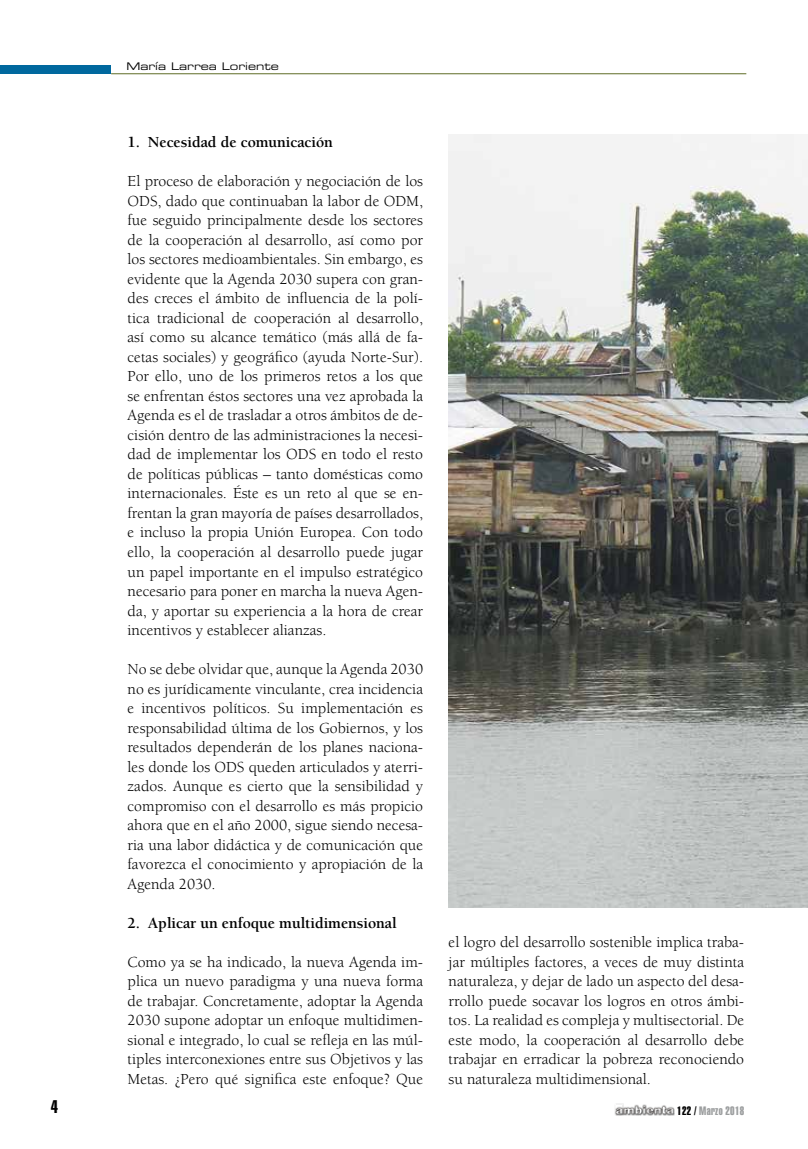
<style>
.page{position:relative;width:808px;height:1149px;background:#fff}
.page>*{position:absolute;margin:0;border:0;box-sizing:border-box;transform-origin:0 0}
.t1{font:18px "Helvetica LT Std Extra Comp";color:#000}
.t2{font:15.75px/19.5px "Berkeley Std";color:#000;text-align:justify}
.t3{font:700 15.75px "Berkeley Std";letter-spacing:-.005em;color:#000}
.t4{font:12px "Helvetica LT Std Extra Comp";letter-spacing:.025em;color:#9c9e9f}
.t5{font:10.5px "Eurostile LT Std Ex 2";color:#000}
.s1{color:#000}
</style>
<div class="page">
<div style="left:0;top:65px;width:111px;height:9px;background:#00689e"></div>
<hr style="left:111px;top:73px;width:635px;height:1px;background:#5f6d27">
<img style="left:614px;top:1103px;width:61px;height:13px">
<img style="left:449px;top:134px;width:359px;height:772px">
<p class="t5" style="left:126px;top:59px;width:154px">María Larrea Loriente</p>
<p class="t3" style="left:128px;top:134px;width:207px">1. Necesidad de comunicación</p>
<p class="t2" style="left:128px;top:172px;width:297px">El proceso de elaboración y negociación de los ODS, dado que continuaban la labor de ODM, fue seguido principalmente desde los sectores de la cooperación al desarrollo, así como por los sectores medioambientales. Sin embargo, es evidente que la Agenda 2030 supera con gran&shy;des creces el ámbito de influencia de la polí&shy;tica tradicional de cooperación al desarrollo, así como su alcance temático (más allá de fa&shy;cetas sociales) y geográfico (ayuda Norte-Sur).<br>Por ello, uno de los primeros retos a los que se enfrentan éstos sectores una vez aprobada la Agenda es el de trasladar a otros ámbitos de de&shy;cisión dentro de las administraciones la necesi&shy;dad de implementar los ODS en todo el resto de políticas públicas – tanto domésticas como internacionales. Éste es un reto al que se en&shy;frentan la gran mayoría de países desarrollados, e incluso la propia Unión Europea. Con todo ello, la cooperación al desarrollo puede jugar un papel importante en el impulso estratégico necesario para poner en marcha la nueva Agen&shy;da, y aportar su experiencia a la hora de crear incentivos y establecer alianzas.</p>
<p class="t2" style="left:128px;top:659px;width:297px">No se debe olvidar que, aunque la Agenda 2030 no es jurídicamente vinculante, crea incidencia e incentivos políticos. Su implementación es responsabilidad última de los Gobiernos, y los resultados dependerán de los planes naciona&shy;les donde los ODS queden articulados y aterri&shy;zados. Aunque es cierto que la sensibilidad y compromiso con el desarrollo es más propicio ahora que en el año 2000, sigue siendo necesa&shy;ria una labor didáctica y de comunicación que favorezca el conocimiento y apropiación de la Agenda 2030.</p>
<p class="t3" style="left:128px;top:914px;width:271px">2. Aplicar un enfoque multidimensional</p>
<p class="t2" style="left:128px;top:952px;width:297px">Como ya se ha indicado, la nueva Agenda im&shy;plica un nuevo paradigma y una nueva forma de trabajar. Concretamente, adoptar la Agenda 2030 supone adoptar un enfoque multidimen&shy;sional e integrado, lo cual se refleja en las múl&shy;tiples interconexiones entre sus Objetivos y las Metas. ¿Pero qué significa este enfoque? Que</p>
<p class="t2" style="left:449px;top:932px;width:297px">el logro del desarrollo sostenible implica traba&shy;jar múltiples factores, a veces de muy distinta naturaleza, y dejar de lado un aspecto del desa&shy;rrollo puede socavar los logros en otros ámbi&shy;tos. La realidad es compleja y multisectorial. De este modo, la cooperación al desarrollo debe trabajar en erradicar la pobreza reconociendo su naturaleza multidimensional.</p>
<p class="t1" style="left:51px;top:1095px;width:8px">4</p>
<p class="t4" style="left:677px;top:1103px;width:68px"><span class="s1">122 /</span> Marzo 2018</p>
</div>
